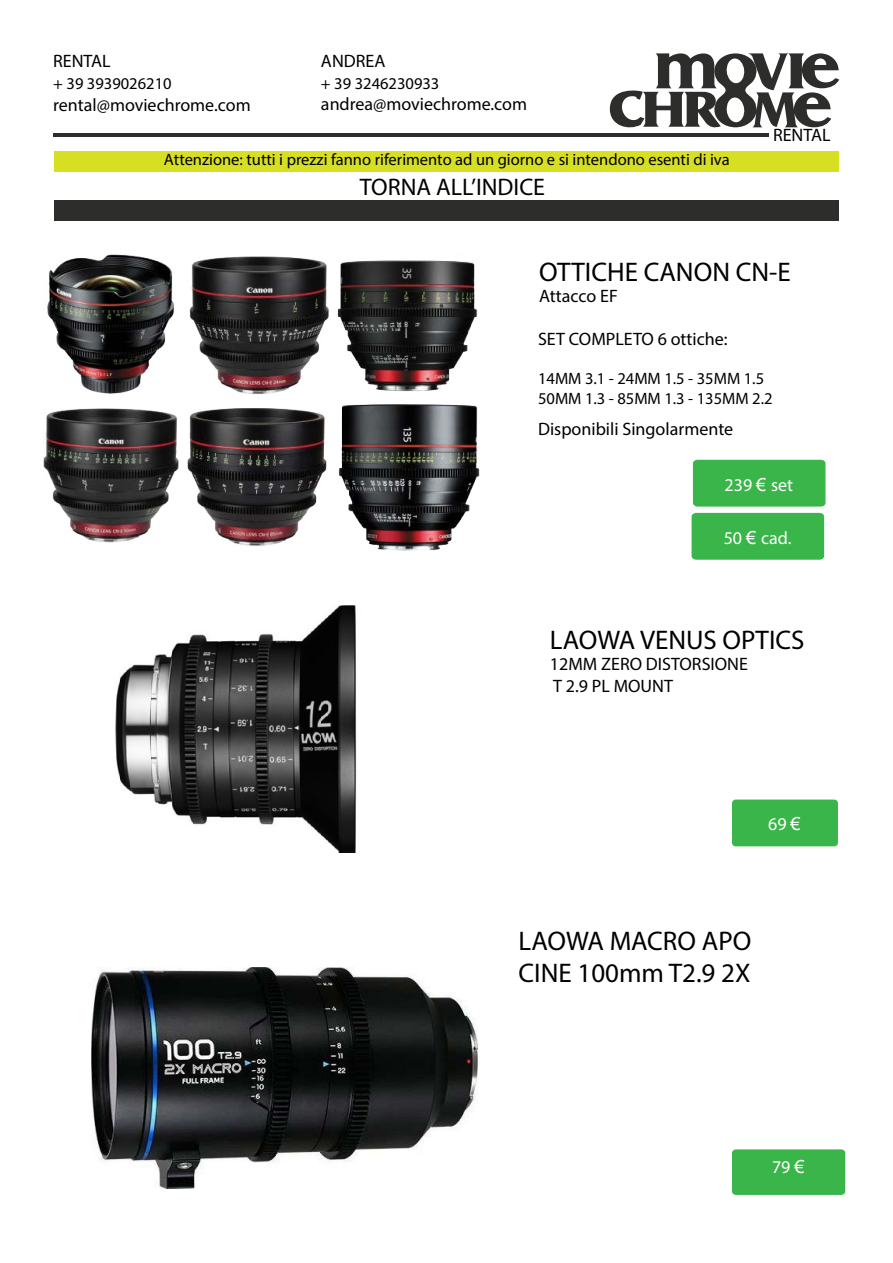
<style>
.page{position:relative;width:893px;height:1263px;background:#fff}
.page>*{position:absolute;margin:0;border:0;box-sizing:border-box;transform-origin:0 0}
.t1{font:27px/32.4px "Myriad Pro";color:#000}
.t2{font:24px "Myriad Pro";color:#000}
.t3{font:18px/21.6px "Myriad Pro";color:#000}
.t4{font:18px "Myriad Pro";color:#fff}
.t5{font:16.5px/19.5px "Myriad Pro";color:#000}
.s1{font-family:"Arial"}
</style>
<div class="page">
<div style="left:54px;top:200px;width:784px;height:21px;background:#2d2d2c"></div>
<svg style="left:610px;top:53px;width:229px;height:75px"></svg>
<div style="left:54px;top:151px;width:784px;height:21px;background:#d7df23"></div>
<hr style="left:53px;top:133px;width:716px;height:3px;background:#2d2d2c">
<div style="left:693px;top:460px;width:132px;height:47px;background:#39b54a"></div>
<div style="left:692px;top:513px;width:132px;height:47px;background:#39b54a"></div>
<img style="left:43px;top:254px;width:437px;height:297px">
<img style="left:115px;top:605px;width:242px;height:247px">
<div style="left:732px;top:799px;width:106px;height:47px;background:#39b54a;border-radius:4px"></div>
<img style="left:92px;top:968px;width:386px;height:221px">
<div style="left:732px;top:1149px;width:113px;height:46px;background:#39b54a;border-radius:4px"></div>
<p class="t3" style="left:53px;top:50px;width:59px">RENTAL</p>
<p class="t5" style="left:53px;top:73px;width:120px">+ 39 3939026210</p>
<p class="t3" style="left:53px;top:93px;width:199px">rental@moviechrome.com</p>
<p class="t3" style="left:321px;top:50px;width:66px">ANDREA</p>
<p class="t5" style="left:321px;top:73px;width:120px">+ 39 3246230933</p>
<p class="t3" style="left:321px;top:93px;width:208px">andrea@moviechrome.com</p>
<p class="t5" style="left:164px;top:149px;width:567px">Attenzione: tutti i prezzi fanno riferimento ad un giorno e si intendono esenti di iva</p>
<h2 class="t2" style="left:360px;top:172px;width:187px">TORNA ALL’INDICE</h2>
<p class="t3" style="left:773px;top:124px;width:59px">RENTAL</p>
<h1 class="t1" style="left:539px;top:255px;width:253px">OTTICHE CANON CN-E</h1>
<p class="t3" style="left:539px;top:285px;width:80px">Attacco EF</p>
<p class="t3" style="left:538px;top:328px;width:191px">SET COMPLETO 6 ottiche:</p>
<p class="t5" style="left:538px;top:369px;width:236px">14MM 3.1 - 24MM 1.5 - 35MM 1.5<br>50MM 1.3 - 85MM 1.3 - 135MM 2.2</p>
<p class="t3" style="left:538px;top:418px;width:197px">Disponibili Singolarmente</p>
<p class="t4" style="left:725px;top:473px;width:70px">239 <span class="s1">€</span> set</p>
<p class="t4" style="left:724px;top:526px;width:69px">50 <span class="s1">€</span> cad.</p>
<h1 class="t1" style="left:550px;top:623px;width:256px">LAOWA VENUS OPTICS</h1>
<p class="t3" style="left:550px;top:653px;width:199px">12MM ZERO DISTORSIONE<br>T 2.9 PL MOUNT</p>
<p class="t4" style="left:768px;top:813px;width:34px">69 <span class="s1">€</span></p>
<h1 class="t1" style="left:519px;top:924px;width:234px">LAOWA MACRO APO<br>CINE 100mm T2.9 2X</h1>
<p class="t4" style="left:772px;top:1155px;width:34px">79 <span class="s1">€</span></p>
</div>
